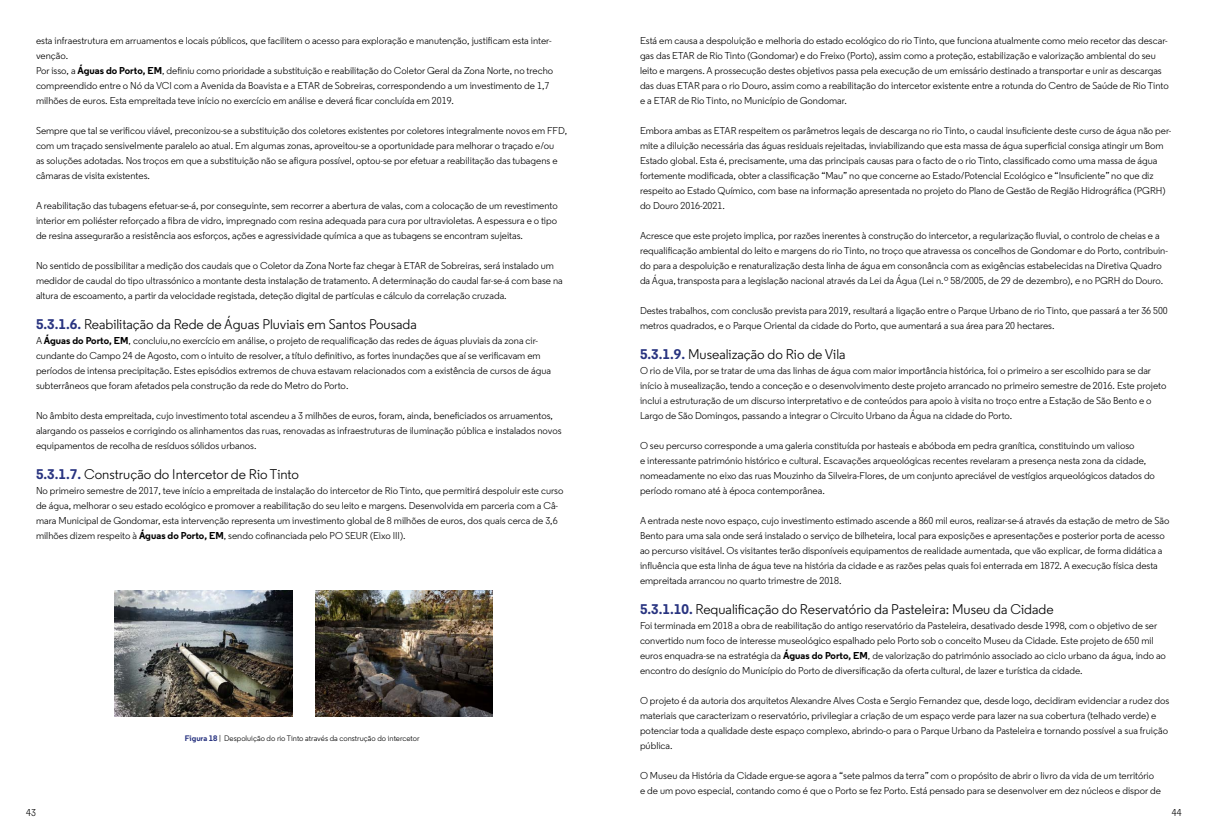
<style>
.page{position:relative;width:1208px;height:837px;background:#fff}
.page>*{position:absolute;margin:0;border:0;box-sizing:border-box;transform-origin:0 0}
.t1{font:14px "Regular";color:#000}
.t2{font:10px/15px "Regular";color:#000}
.t3{font:8px "Regular";color:#000}
.s1{font-weight:700}
.s2{font-weight:700;color:#283380}
</style>
<div class="page">
<img style="left:115px;top:590px;width:177px;height:126px">
<img style="left:315px;top:590px;width:178px;height:126px">
<p class="t2" style="left:36px;top:33px;width:518px">esta infraestrutura em arruamentos e locais públicos, que facilitem o acesso para exploração e manutenção, justificam esta inter&shy;venção.<br>Por isso, a <span class="s1">Águas do Porto, EM</span>, definiu como prioridade a substituição e reabilitação do Coletor Geral da Zona Norte, no trecho compreendido entre o Nó da VCI com a Avenida da Boavista e a ETAR de Sobreiras, correspondendo a um investimento de 1,7 milhões de euros. Esta empreitada teve início no exercício em análise e deverá ficar concluída em 2019.</p>
<p class="t2" style="left:36px;top:123px;width:532px">Sempre que tal se verificou viável, preconizou-se a substituição dos coletores existentes por coletores integralmente novos em FFD, com um traçado sensivelmente paralelo ao atual. Em algumas zonas, aproveitou-se a oportunidade para melhorar o traçado e/ou<br>as soluções adotadas. Nos troços em que a substituição não se afigura possível, optou-se por efetuar a reabilitação das tubagens e câmaras de visita existentes.</p>
<p class="t2" style="left:36px;top:198px;width:523px;text-align:justify">A reabilitação das tubagens efetuar-se-á, por conseguinte, sem recorrer a abertura de valas, com a colocação de um revestimento interior em poliéster reforçado a fibra de vidro, impregnado com resina adequada para cura por ultravioletas. A espessura e o tipo de resina assegurarão a resistência aos esforços, ações e agressividade química a que as tubagens se encontram sujeitas.</p>
<p class="t2" style="left:36px;top:258px;width:528px">No sentido de possibilitar a medição dos caudais que o Coletor da Zona Norte faz chegar à ETAR de Sobreiras, será instalado um medidor de caudal do tipo ultrassónico a montante desta instalação de tratamento. A determinação do caudal far-se-á com base na altura de escoamento, a partir da velocidade registada, deteção digital de partículas e cálculo da correlação cruzada.</p>
<h1 class="t1" style="left:36px;top:315px;width:382px"><span class="s2">5.3.1.6.</span> Reabilitação da Rede de Águas Pluviais em Santos Pousada</h1>
<p class="t2" style="left:36px;top:333px;width:516px">A <span class="s1">Águas do Porto, EM</span>, concluiu,no exercício em análise, o projeto de requalificação das redes de águas pluviais da zona cir&shy;cundante do Campo 24 de Agosto, com o intuito de resolver, a título definitivo, as fortes inundações que aí se verificavam em períodos de intensa precipitação. Estes episódios extremos de chuva estavam relacionados com a existência de cursos de água subterrâneos que foram afetados pela construção da rede do Metro do Porto.</p>
<p class="t2" style="left:36px;top:408px;width:527px">No âmbito desta empreitada, cujo investimento total ascendeu a 3 milhões de euros, foram, ainda, beneficiados os arruamentos, alargando os passeios e corrigindo os alinhamentos das ruas, renovadas as infraestruturas de iluminação pública e instalados novos equipamentos de recolha de resíduos sólidos urbanos.</p>
<h1 class="t1" style="left:36px;top:465px;width:265px"><span class="s2">5.3.1.7.</span> Construção do Intercetor de Rio Tinto</h1>
<p class="t2" style="left:36px;top:483px;width:529px">No primeiro semestre de 2017, teve início a empreitada de instalação do intercetor de Rio Tinto, que permitirá despoluir este curso de água, melhorar o seu estado ecológico e promover a reabilitação do seu leito e margens. Desenvolvida em parceria com a Câ&shy;mara Municipal de Gondomar, esta intervenção representa um investimento global de 8 milhões de euros, dos quais cerca de 3,6 milhões dizem respeito à <span class="s1">Águas do Porto, EM</span>, sendo cofinanciada pelo PO SEUR (Eixo III).</p>
<p class="t3" style="left:185px;top:732px;width:236px"><span class="s2">Figura 18</span> | Despoluição do rio Tinto através da construção do intercetor</p>
<p class="t2" style="left:640px;top:33px;width:530px">Está em causa a despoluição e melhoria do estado ecológico do rio Tinto, que funciona atualmente como meio recetor das descar&shy;gas das ETAR de Rio Tinto (Gondomar) e do Freixo (Porto), assim como a proteção, estabilização e valorização ambiental do seu leito e margens. A prossecução destes objetivos passa pela execução de um emissário destinado a transportar e unir as descargas das duas ETAR para o rio Douro, assim como a reabilitação do intercetor existente entre a rotunda do Centro de Saúde de Rio Tinto e a ETAR de Rio Tinto, no Município de Gondomar.</p>
<p class="t2" style="left:640px;top:123px;width:533px">Embora ambas as ETAR respeitem os parâmetros legais de descarga no rio Tinto, o caudal insuficiente deste curso de água não per&shy;mite a diluição necessária das águas residuais rejeitadas, inviabilizando que esta massa de água superficial consiga atingir um Bom Estado global. Esta é, precisamente, uma das principais causas para o facto de o rio Tinto, classificado como uma massa de água fortemente modificada, obter a classificação “Mau” no que concerne ao Estado/Potencial Ecológico e “Insuficiente” no que diz respeito ao Estado Químico, com base na informação apresentada no projeto do Plano de Gestão de Região Hidrográfica (PGRH) do Douro 2016-2021.</p>
<p class="t2" style="left:640px;top:228px;width:529px">Acresce que este projeto implica, por razões inerentes à construção do intercetor, a regularização fluvial, o controlo de cheias e a requalificação ambiental do leito e margens do rio Tinto, no troço que atravessa os concelhos de Gondomar e do Porto, contribuin&shy;do para a despoluição e renaturalização desta linha de água em consonância com as exigências estabelecidas na Diretiva Quadro da Água, transposta para a legislação nacional através da Lei da Água (Lei n.º 58/2005, de 29 de dezembro), e no PGRH do Douro.</p>
<p class="t2" style="left:640px;top:303px;width:529px">Destes trabalhos, com conclusão prevista para 2019, resultará a ligação entre o Parque Urbano de rio Tinto, que passará a ter 36 500 metros quadrados, e o Parque Oriental da cidade do Porto, que aumentará a sua área para 20 hectares.</p>
<h1 class="t1" style="left:640px;top:345px;width:207px"><span class="s2">5.3.1.9.</span> Musealização do Rio de Vila</h1>
<p class="t2" style="left:640px;top:363px;width:528px">O rio de Vila, por se tratar de uma das linhas de água com maior importância histórica, foi o primeiro a ser escolhido para se dar início à musealização, tendo a conceção e o desenvolvimento deste projeto arrancado no primeiro semestre de 2016. Este projeto inclui a estruturação de um discurso interpretativo e de conteúdos para apoio à visita no troço entre a Estação de São Bento e o Largo de São Domingos, passando a integrar o Circuito Urbano da Água na cidade do Porto.</p>
<p class="t2" style="left:640px;top:438px;width:516px">O seu percurso corresponde a uma galeria constituída por hasteais e abóboda em pedra granítica, constituindo um valioso<br>e interessante património histórico e cultural. Escavações arqueológicas recentes revelaram a presença nesta zona da cidade, nomeadamente no eixo das ruas Mouzinho da Silveira-Flores, de um conjunto apreciável de vestígios arqueológicos datados do período romano até à época contemporânea.</p>
<p class="t2" style="left:640px;top:513px;width:531px">A entrada neste novo espaço, cujo investimento estimado ascende a 860 mil euros, realizar-se-á através da estação de metro de São Bento para uma sala onde será instalado o serviço de bilheteira, local para exposições e apresentações e posterior porta de acesso ao percurso visitável. Os visitantes terão disponíveis equipamentos de realidade aumentada, que vão explicar, de forma didática a influência que esta linha de água teve na história da cidade e as razões pelas quais foi enterrada em 1872. A execução física desta empreitada arrancou no quarto trimestre de 2018.</p>
<h1 class="t1" style="left:640px;top:600px;width:415px"><span class="s2">5.3.1.10.</span> Requalificação do Reservatório da Pasteleira: Museu da Cidade</h1>
<p class="t2" style="left:640px;top:618px;width:527px">Foi terminada em 2018 a obra de reabilitação do antigo reservatório da Pasteleira, desativado desde 1998, com o objetivo de ser convertido num foco de interesse museológico espalhado pelo Porto sob o conceito Museu da Cidade. Este projeto de 650 mil euros enquadra-se na estratégia da <span class="s1">Águas do Porto, EM</span>, de valorização do património associado ao ciclo urbano da água, indo ao encontro do desígnio do Município do Porto de diversificação da oferta cultural, de lazer e turística da cidade.</p>
<p class="t2" style="left:640px;top:693px;width:531px">O projeto é da autoria dos arquitetos Alexandre Alves Costa e Sergio Fernandez que, desde logo, decidiram evidenciar a rudez dos materiais que caracterizam o reservatório, privilegiar a criação de um espaço verde para lazer na sua cobertura (telhado verde) e potenciar toda a qualidade deste espaço complexo, abrindo-o para o Parque Urbano da Pasteleira e tornando possível a sua fruição pública.</p>
<p class="t2" style="left:640px;top:768px;width:522px">O Museu da História da Cidade ergue-se agora a “sete palmos da terra” com o propósito de abrir o livro da vida de um território e de um povo especial, contando como é que o Porto se fez Porto. Está pensado para se desenvolver em dez núcleos e dispor de</p>
<p class="t2" style="left:26px;top:804px;width:11px">43</p>
<p class="t2" style="left:1172px;top:804px;width:11px">44</p>
</div>
